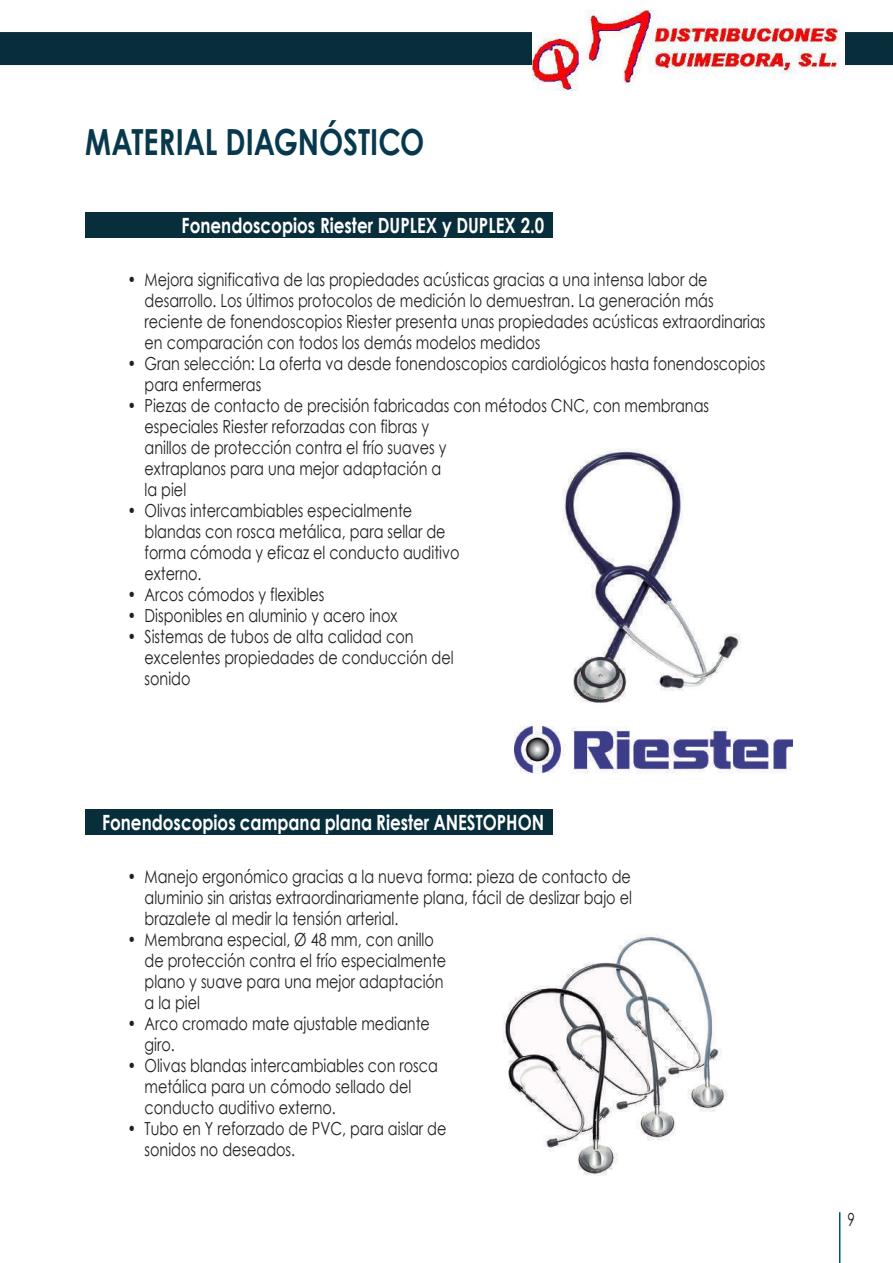
<style>
.page{position:relative;width:893px;height:1263px;background:#fff}
.page>*{position:absolute;margin:0;border:0;box-sizing:border-box;transform-origin:0 0}
.t1{font:700 36px "Century Gothic";letter-spacing:-.005em;color:#07384e;scale:.8 1}
.t2{font:700 21px "Century Gothic";color:#fff;scale:.8 1}
.t3{font:18px/21px "Century Gothic";color:#231f20;scale:.8 1}
.t4{font:18px "Century Gothic";color:#231f20;scale:.75 1}
</style>
<div class="page">
<hr style="left:839px;top:1212px;width:1px;height:51px;background:#015378">
<div style="left:0;top:32px;width:561px;height:33px;background:#082e3b"></div>
<div style="left:819px;top:32px;width:74px;height:33px;background:#082e3b"></div>
<img style="left:521px;top:449px;width:272px;height:293px">
<div style="left:85px;top:213px;width:468px;height:25px;background:#082e3b"></div>
<img style="left:503px;top:934px;width:225px;height:242px">
<div style="left:85px;top:809px;width:468px;height:26px;background:#082e3b"></div>
<img style="left:514px;top:727px;width:278px;height:47px">
<img style="left:533px;top:10px;width:311px;height:81px">
<h1 class="t1" style="left:85px;top:114px;width:426px">MATERIAL DIAGNÓSTICO</h1>
<p class="t2" style="left:182px;top:209px;width:455px">Fonendoscopios Riester DUPLEX y DUPLEX 2.0</p>
<p class="t3" style="left:145px;top:269px;width:778px;text-indent:-17px">• Mejora significativa de las propiedades acústicas gracias a una intensa labor de desarrollo. Los últimos protocolos de medición lo demuestran. La generación más reciente de fonendoscopios Riester presenta unas propiedades acústicas extraordinarias en comparación con todos los demás modelos medidos</p>
<p class="t3" style="left:145px;top:353px;width:778px;text-indent:-17px">• Gran selección: La oferta va desde fonendoscopios cardiológicos hasta fonendoscopios para enfermeras</p>
<p class="t3" style="left:145px;top:395px;width:707px;text-indent:-17px">• Piezas de contacto de precisión fabricadas con métodos CNC, con membranas especiales Riester reforzadas con fibras y<br>anillos de protección contra el frío suaves y<br>extraplanos para una mejor adaptación a<br>la piel</p>
<p class="t3" style="left:145px;top:500px;width:395px;text-indent:-17px">• Olivas intercambiables especialmente blandas con rosca metálica, para sellar de forma cómoda y eficaz el conducto auditivo externo.</p>
<p class="t3" style="left:128px;top:584px;width:247px">• Arcos cómodos y flexibles</p>
<p class="t3" style="left:128px;top:605px;width:339px">• Disponibles en aluminio y acero inox</p>
<p class="t3" style="left:145px;top:626px;width:388px;text-indent:-17px">• Sistemas de tubos de alta calidad con excelentes propiedades de conducción del sonido</p>
<p class="t2" style="left:102px;top:806px;width:554px">Fonendoscopios campana plana Riester ANESTOPHON</p>
<p class="t3" style="left:145px;top:865px;width:611px;text-align:justify;text-indent:-17px">• Manejo ergonómico gracias a la nueva forma: pieza de contacto de aluminio sin aristas extraordinariamente plana, fácil de deslizar bajo el brazalete al medir la tensión arterial.</p>
<p class="t3" style="left:145px;top:928px;width:379px;text-indent:-17px">• Membrana especial, Ø 48 mm, con anillo de protección contra el frío especialmente plano y suave para una mejor adaptación a la piel</p>
<p class="t3" style="left:145px;top:1012px;width:358px;text-indent:-17px">• Arco cromado mate ajustable mediante giro.</p>
<p class="t3" style="left:145px;top:1054px;width:368px;text-indent:-17px">• Olivas blandas intercambiables con rosca metálica para un cómodo sellado del conducto auditivo externo.</p>
<p class="t3" style="left:145px;top:1117px;width:379px;text-indent:-17px">• Tubo en Y reforzado de PVC, para aislar de sonidos no deseados.</p>
<p class="t4" style="left:847px;top:1206px;width:11px">9</p>
</div>
